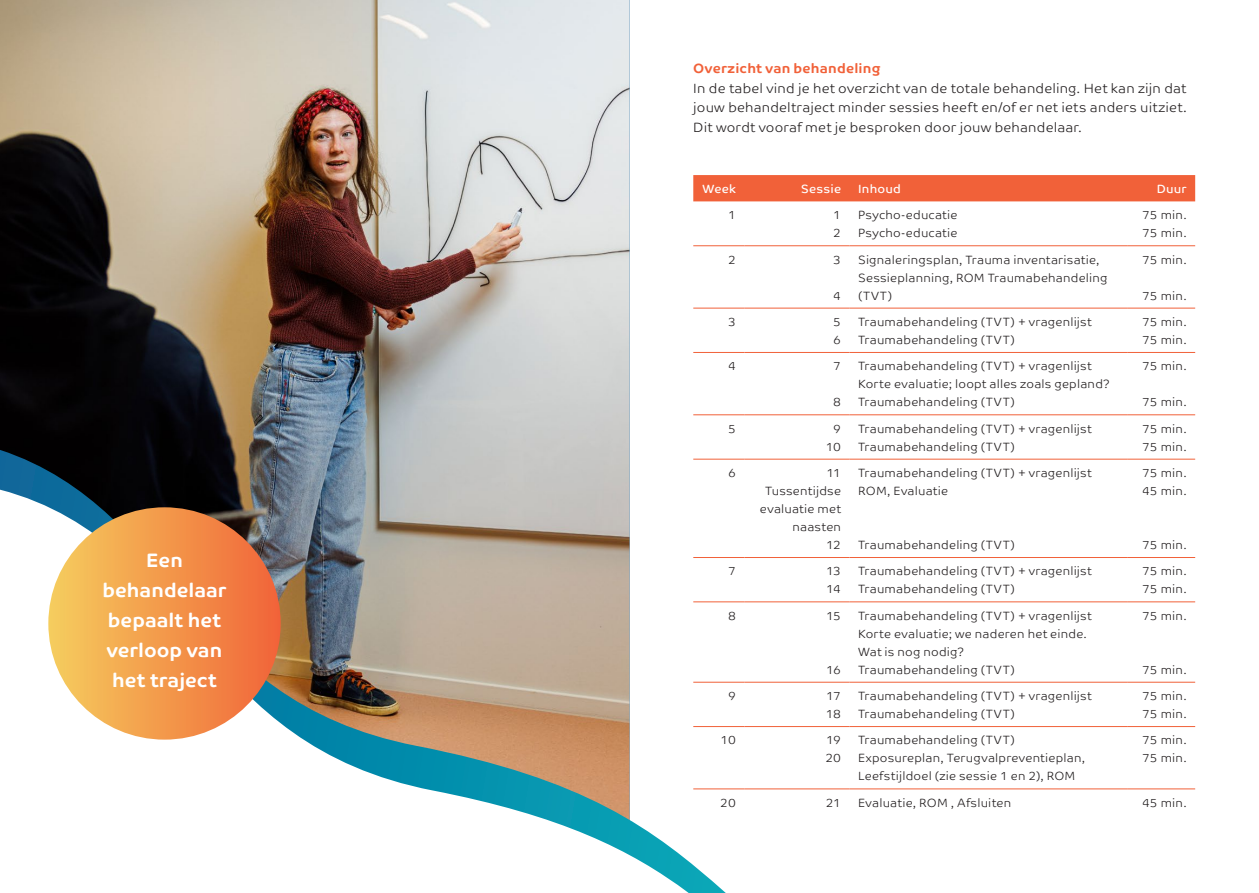
<style>
.page{position:relative;width:1259px;height:893px;background:#fff}
.page>*{position:absolute;margin:0;border:0;box-sizing:border-box;transform-origin:0 0}
.boltekst{font:700 19.5px/30px "Co Text";color:#fff;text-align:center}
.body{font:300 13.5px/19.5px "Co Text";letter-spacing:.015em;color:#231f20;text-align:justify}
.t1{font:700 13.5px "Co Text";letter-spacing:.015em;color:#f16139}
.tabel_body{font:300 12px/18px "Co Text";letter-spacing:.015em;color:#231f20}
.tabel_body-2{font:12px "Co Text";letter-spacing:.015em;color:#fff}
</style>
<div class="page">
<img style="left:0;top:0;width:629px;height:450px">
<div style="left:693px;top:175px;width:502px;height:26px;background:#f16139"></div>
<hr style="left:693px;top:245px;width:51px;height:1px;background:#f16139">
<hr style="left:744px;top:245px;width:105px;height:1px;background:#f16139">
<hr style="left:849px;top:245px;width:278px;height:1px;background:#f16139">
<hr style="left:1127px;top:245px;width:68px;height:1px;background:#f16139">
<hr style="left:693px;top:308px;width:51px;height:1px;background:#f16139">
<hr style="left:744px;top:308px;width:105px;height:1px;background:#f16139">
<hr style="left:849px;top:308px;width:278px;height:1px;background:#f16139">
<hr style="left:1127px;top:308px;width:68px;height:1px;background:#f16139">
<hr style="left:693px;top:352px;width:51px;height:1px;background:#f16139">
<hr style="left:744px;top:352px;width:105px;height:1px;background:#f16139">
<hr style="left:849px;top:352px;width:278px;height:1px;background:#f16139">
<hr style="left:1127px;top:352px;width:68px;height:1px;background:#f16139">
<hr style="left:693px;top:415px;width:51px;height:1px;background:#f16139">
<hr style="left:744px;top:415px;width:105px;height:1px;background:#f16139">
<hr style="left:849px;top:415px;width:278px;height:1px;background:#f16139">
<hr style="left:1127px;top:415px;width:68px;height:1px;background:#f16139">
<hr style="left:693px;top:459px;width:51px;height:1px;background:#f16139">
<hr style="left:744px;top:459px;width:105px;height:1px;background:#f16139">
<hr style="left:849px;top:459px;width:278px;height:1px;background:#f16139">
<hr style="left:1127px;top:459px;width:68px;height:1px;background:#f16139">
<hr style="left:693px;top:557px;width:51px;height:1px;background:#f16139">
<hr style="left:744px;top:557px;width:105px;height:1px;background:#f16139">
<hr style="left:849px;top:557px;width:278px;height:1px;background:#f16139">
<hr style="left:1127px;top:557px;width:68px;height:1px;background:#f16139">
<hr style="left:693px;top:602px;width:51px;height:1px;background:#f16139">
<hr style="left:744px;top:602px;width:105px;height:1px;background:#f16139">
<hr style="left:849px;top:602px;width:278px;height:1px;background:#f16139">
<hr style="left:1127px;top:602px;width:68px;height:1px;background:#f16139">
<hr style="left:693px;top:682px;width:51px;height:1px;background:#f16139">
<hr style="left:744px;top:682px;width:105px;height:1px;background:#f16139">
<hr style="left:849px;top:682px;width:278px;height:1px;background:#f16139">
<hr style="left:1127px;top:682px;width:68px;height:1px;background:#f16139">
<hr style="left:693px;top:726px;width:51px;height:1px;background:#f16139">
<hr style="left:744px;top:726px;width:105px;height:1px;background:#f16139">
<hr style="left:849px;top:726px;width:278px;height:1px;background:#f16139">
<hr style="left:1127px;top:726px;width:68px;height:1px;background:#f16139">
<hr style="left:693px;top:789px;width:51px;height:1px;background:#f16139">
<hr style="left:744px;top:789px;width:105px;height:1px;background:#f16139">
<hr style="left:849px;top:789px;width:278px;height:1px;background:#f16139">
<hr style="left:1127px;top:789px;width:68px;height:1px;background:#f16139">
<svg style="left:0;top:450px;width:726px;height:443px"></svg>
<div style="left:48px;top:507px;width:233px;height:233px;background:linear-gradient(to right,#f6ce61,#ef6338);border-radius:116px"></div>
<p class="boltekst" style="left:102px;top:545px;width:126px">Een behandelaar bepaalt het verloop van het traject</p>
<p class="t1" style="left:693px;top:60px;width:189px">Overzicht van behandeling</p>
<p class="body" style="left:693px;top:78px;width:495px">In de tabel vind je het overzicht van de totale behandeling. Het kan zijn dat jouw behandeltraject minder sessies heeft en/of er net iets anders uitziet.<br>Dit wordt vooraf met je besproken door jouw behandelaar.</p>
<p class="tabel_body-2" style="left:702px;top:182px;width:35px">Week</p>
<p class="tabel_body-2" style="left:801px;top:182px;width:41px">Sessie</p>
<p class="tabel_body-2" style="left:858px;top:182px;width:44px">Inhoud</p>
<p class="tabel_body-2" style="left:1156px;top:182px;width:31px">Duur</p>
<p class="tabel_body" style="left:728px;top:206px;width:9px">1</p>
<p class="tabel_body" style="left:833px;top:206px;width:9px">1</p>
<p class="tabel_body" style="left:833px;top:224px;width:9px">2</p>
<p class="tabel_body" style="left:858px;top:206px;width:101px">Psycho-educatie</p>
<p class="tabel_body" style="left:858px;top:224px;width:101px">Psycho-educatie</p>
<p class="tabel_body" style="left:1142px;top:206px;width:46px">75 min.</p>
<p class="tabel_body" style="left:1142px;top:224px;width:46px">75 min.</p>
<p class="tabel_body" style="left:728px;top:250px;width:9px">2</p>
<p class="tabel_body" style="left:833px;top:250px;width:9px">3</p>
<p class="tabel_body" style="left:833px;top:286px;width:9px">4</p>
<p class="tabel_body" style="left:858px;top:250px;width:251px">Signaleringsplan, Trauma inventarisatie,<br>Sessieplanning, ROM Traumabehandeling (TVT)</p>
<p class="tabel_body" style="left:1142px;top:250px;width:46px">75 min.</p>
<p class="tabel_body" style="left:1142px;top:286px;width:46px">75 min.</p>
<p class="tabel_body" style="left:728px;top:313px;width:9px">3</p>
<p class="tabel_body" style="left:833px;top:313px;width:9px">5</p>
<p class="tabel_body" style="left:833px;top:331px;width:9px">6</p>
<p class="tabel_body" style="left:858px;top:313px;width:235px">Traumabehandeling (TVT) + vragenlijst</p>
<p class="tabel_body" style="left:858px;top:331px;width:158px">Traumabehandeling (TVT)</p>
<p class="tabel_body" style="left:1142px;top:313px;width:46px">75 min.</p>
<p class="tabel_body" style="left:1142px;top:331px;width:46px">75 min.</p>
<p class="tabel_body" style="left:728px;top:357px;width:9px">4</p>
<p class="tabel_body" style="left:833px;top:357px;width:9px">7</p>
<p class="tabel_body" style="left:833px;top:393px;width:9px">8</p>
<p class="tabel_body" style="left:858px;top:357px;width:235px">Traumabehandeling (TVT) + vragenlijst</p>
<p class="tabel_body" style="left:858px;top:375px;width:253px">Korte evaluatie; loopt alles zoals gepland?</p>
<p class="tabel_body" style="left:858px;top:393px;width:158px">Traumabehandeling (TVT)</p>
<p class="tabel_body" style="left:1142px;top:357px;width:46px">75 min.</p>
<p class="tabel_body" style="left:1142px;top:393px;width:46px">75 min.</p>
<p class="tabel_body" style="left:728px;top:419px;width:9px">5</p>
<p class="tabel_body" style="left:833px;top:419px;width:9px">9</p>
<p class="tabel_body" style="left:826px;top:437px;width:17px">10</p>
<p class="tabel_body" style="left:858px;top:419px;width:235px">Traumabehandeling (TVT) + vragenlijst</p>
<p class="tabel_body" style="left:858px;top:437px;width:158px">Traumabehandeling (TVT)</p>
<p class="tabel_body" style="left:1142px;top:419px;width:46px">75 min.</p>
<p class="tabel_body" style="left:1142px;top:437px;width:46px">75 min.</p>
<p class="tabel_body" style="left:728px;top:464px;width:9px">6</p>
<p class="tabel_body" style="left:826px;top:464px;width:16px">11</p>
<p class="tabel_body" style="left:760px;top:482px;width:83px;text-align:right">Tussentijdse evaluatie met naasten</p>
<p class="tabel_body" style="left:826px;top:536px;width:16px">12</p>
<p class="tabel_body" style="left:858px;top:464px;width:235px">Traumabehandeling (TVT) + vragenlijst</p>
<p class="tabel_body" style="left:858px;top:482px;width:92px">ROM, Evaluatie</p>
<p class="tabel_body" style="left:858px;top:536px;width:158px">Traumabehandeling (TVT)</p>
<p class="tabel_body" style="left:1142px;top:464px;width:46px">75 min.</p>
<p class="tabel_body" style="left:1142px;top:482px;width:46px">45 min.</p>
<p class="tabel_body" style="left:1142px;top:536px;width:46px">75 min.</p>
<p class="tabel_body" style="left:728px;top:562px;width:9px">7</p>
<p class="tabel_body" style="left:826px;top:562px;width:16px">13</p>
<p class="tabel_body" style="left:826px;top:580px;width:16px">14</p>
<p class="tabel_body" style="left:858px;top:562px;width:235px">Traumabehandeling (TVT) + vragenlijst</p>
<p class="tabel_body" style="left:858px;top:580px;width:158px">Traumabehandeling (TVT)</p>
<p class="tabel_body" style="left:1142px;top:562px;width:46px">75 min.</p>
<p class="tabel_body" style="left:1142px;top:580px;width:46px">75 min.</p>
<p class="tabel_body" style="left:728px;top:607px;width:9px">8</p>
<p class="tabel_body" style="left:826px;top:607px;width:16px">15</p>
<p class="tabel_body" style="left:826px;top:661px;width:16px">16</p>
<p class="tabel_body" style="left:858px;top:607px;width:235px">Traumabehandeling (TVT) + vragenlijst</p>
<p class="tabel_body" style="left:858px;top:625px;width:230px">Korte evaluatie; we naderen het einde.</p>
<p class="tabel_body" style="left:858px;top:643px;width:108px">Wat is nog nodig?</p>
<p class="tabel_body" style="left:858px;top:661px;width:158px">Traumabehandeling (TVT)</p>
<p class="tabel_body" style="left:1142px;top:607px;width:46px">75 min.</p>
<p class="tabel_body" style="left:1142px;top:661px;width:46px">75 min.</p>
<p class="tabel_body" style="left:728px;top:687px;width:9px">9</p>
<p class="tabel_body" style="left:826px;top:687px;width:16px">17</p>
<p class="tabel_body" style="left:826px;top:705px;width:17px">18</p>
<p class="tabel_body" style="left:858px;top:687px;width:235px">Traumabehandeling (TVT) + vragenlijst</p>
<p class="tabel_body" style="left:858px;top:705px;width:158px">Traumabehandeling (TVT)</p>
<p class="tabel_body" style="left:1142px;top:687px;width:46px">75 min.</p>
<p class="tabel_body" style="left:1142px;top:705px;width:46px">75 min.</p>
<p class="tabel_body" style="left:720px;top:731px;width:17px">10</p>
<p class="tabel_body" style="left:826px;top:731px;width:16px">19</p>
<p class="tabel_body" style="left:825px;top:749px;width:17px">20</p>
<p class="tabel_body" style="left:858px;top:731px;width:158px">Traumabehandeling (TVT)</p>
<p class="tabel_body" style="left:858px;top:749px;width:229px">Exposureplan, Terugvalpreventieplan,<br>Leefstijldoel (zie sessie 1 en 2), ROM</p>
<p class="tabel_body" style="left:1142px;top:731px;width:46px">75 min.</p>
<p class="tabel_body" style="left:1142px;top:749px;width:46px">75 min.</p>
<p class="tabel_body" style="left:720px;top:794px;width:17px">20</p>
<p class="tabel_body" style="left:825px;top:794px;width:17px">21</p>
<p class="tabel_body" style="left:858px;top:794px;width:155px">Evaluatie, ROM , Afsluiten</p>
<p class="tabel_body" style="left:1142px;top:794px;width:46px">45 min.</p>
</div>
